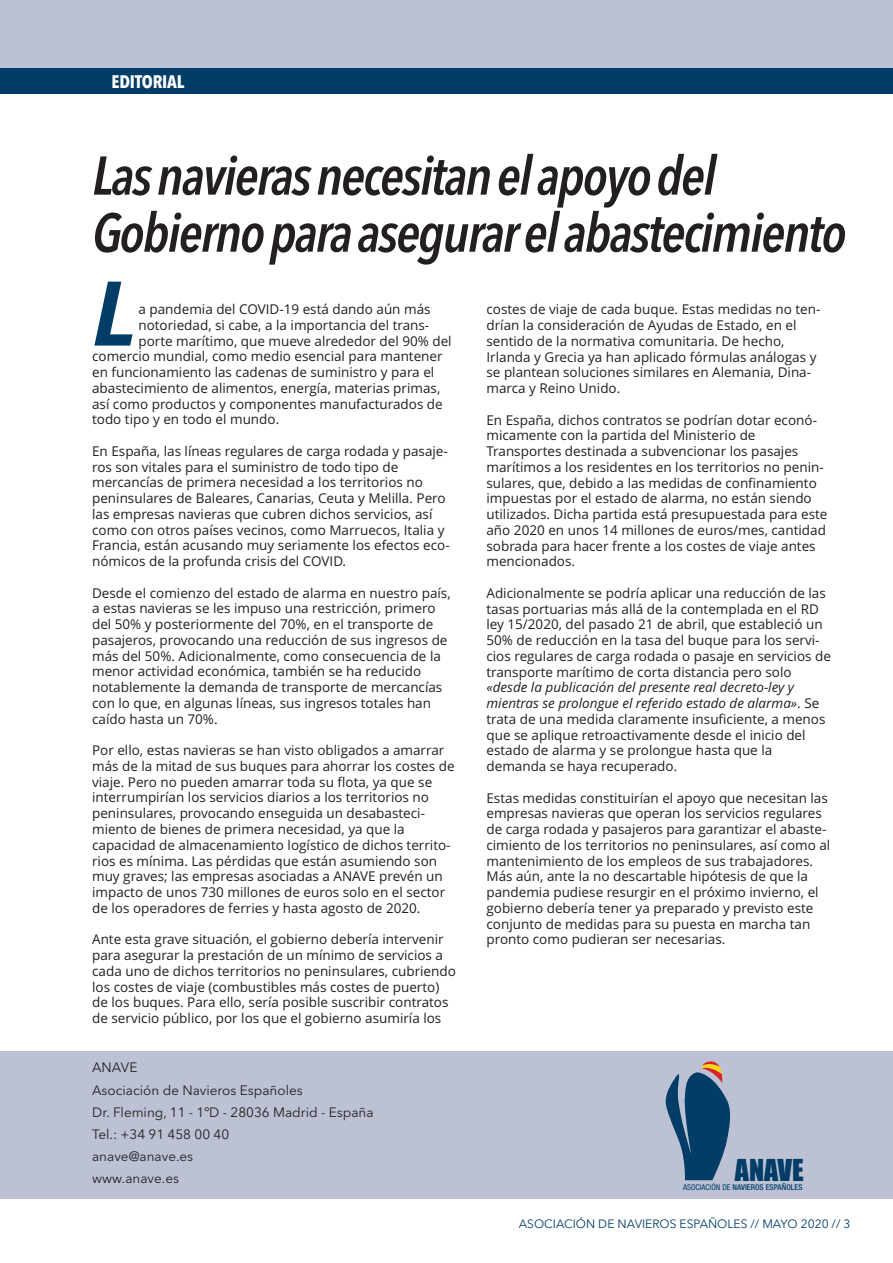
<style>
.page{position:relative;width:893px;height:1263px;background:#fff}
.page>*{position:absolute;margin:0;border:0;box-sizing:border-box;transform-origin:0 0}
.t1{font:italic 700 89.55px "Open Sans";color:#013d66}
.t2{font:italic 600 54px/57px "Avenir Next Condensed";letter-spacing:-.035em;color:#231f20}
.t3{font:27.9px "Impact";letter-spacing:-.005em;color:#013d66}
.t4{font:700 18px "Avenir Next Condensed";letter-spacing:-.01em;color:#fff}
.t5{font:13.5px/15.8px "Open Sans";color:#231f20}
.t6{font:13.5px/22.2px "Avenir Next";color:#231f20}
.t7{font:12px "Avenir Next";color:#013d66}
.t8{font:500 condensed 7.95px "Helvetica Neue LT Std";letter-spacing:.005em;color:#013d66}
.s1{font-style:italic}
.s2{font-weight:400}
</style>
<div class="page">
<div style="left:0;top:0;width:893px;height:94px;background:#bcc2d3"></div>
<div style="left:0;top:1051px;width:893px;height:148px;background:#bcc2d3"></div>
<div style="left:0;top:68px;width:893px;height:26px;background:#013d66"></div>
<svg style="left:666px;top:1061px;width:64px;height:119px"></svg>
<h3 class="t4" style="left:111px;top:70px;width:74px">EDITORIAL</h3>
<h2 class="t2" style="left:92px;top:147px;width:756px">Las navieras necesitan el apoyo del<br>Gobierno para asegurar el abastecimiento</h2>
<h1 class="t1" style="left:92px;top:262px;width:48px">L</h1>
<p class="t5" style="left:138px;top:302px;width:294px">a pandemia del COVID-19 está dando aún más</p>
<p class="t5" style="left:138px;top:317px;width:292px">notoriedad, si cabe, a la importancia del trans-</p>
<p class="t5" style="left:138px;top:333px;width:315px">porte marítimo, que mueve alrededor del 90% del</p>
<p class="t5" style="left:92px;top:349px;width:352px">comercio mundial, como medio esencial para mantener</p>
<p class="t5" style="left:92px;top:365px;width:344px">en funcionamiento las cadenas de suministro y para el</p>
<p class="t5" style="left:92px;top:380px;width:350px">abastecimiento de alimentos, energía, materias primas,</p>
<p class="t5" style="left:92px;top:396px;width:352px">así como productos y componentes manufacturados de</p>
<p class="t5" style="left:92px;top:412px;width:189px">todo tipo y en todo el mundo.</p>
<p class="t5" style="left:92px;top:443px;width:359px">En España, las líneas regulares de carga rodada y pasaje&shy;ros son vitales para el suministro de todo tipo de mercancías de primera necesidad a los territorios no peninsulares de Baleares, Canarias, Ceuta y Melilla. Pero las empresas navieras que cubren dichos servicios, así como con otros países vecinos, como Marruecos, Italia y Francia, están acusando muy seriamente los efectos eco&shy;nómicos de la profunda crisis del COVID.</p>
<p class="t5" style="left:92px;top:585px;width:360px">Desde el comienzo del estado de alarma en nuestro país, a estas navieras se les impuso una restricción, primero del 50% y posteriormente del 70%, en el transporte de pasajeros, provocando una reducción de sus ingresos de más del 50%. Adicionalmente, como consecuencia de la menor actividad económica, también se ha reducido notablemente la demanda de transporte de mercancías con lo que, en algunas líneas, sus ingresos totales han caído hasta un 70%.</p>
<p class="t5" style="left:92px;top:743px;width:364px">Por ello, estas navieras se han visto obligados a amarrar más de la mitad de sus buques para ahorrar los costes de viaje. Pero no pueden amarrar toda su flota, ya que se interrumpirían los servicios diarios a los territorios no peninsulares, provocando enseguida un desabasteci&shy;miento de bienes de primera necesidad, ya que la capacidad de almacenamiento logístico de dichos territo&shy;rios es mínima. Las pérdidas que están asumiendo son muy graves; las empresas asociadas a ANAVE prevén un impacto de unos 730 millones de euros solo en el sector de los operadores de ferries y hasta agosto de 2020.</p>
<p class="t5" style="left:92px;top:932px;width:365px">Ante esta grave situación, el gobierno debería intervenir para asegurar la prestación de un mínimo de servicios a cada uno de dichos territorios no peninsulares, cubriendo los costes de viaje (combustibles más costes de puerto) de los buques. Para ello, sería posible suscribir contratos de servicio público, por los que el gobierno asumiría los</p>
<p class="t5" style="left:486px;top:302px;width:335px">costes de viaje de cada buque. Estas medidas no ten&shy;drían la consideración de Ayudas de Estado, en el sentido de la normativa comunitaria. De hecho, Irlanda y Grecia ya han aplicado fórmulas análogas y se plantean soluciones similares en Alemania, Dina&shy;marca y Reino Unido.</p>
<p class="t5" style="left:486px;top:412px;width:342px">En España, dichos contratos se podrían dotar econó&shy;micamente con la partida del Ministerio de Transportes destinada a subvencionar los pasajes marítimos a los residentes en los territorios no penin&shy;sulares, que, debido a las medidas de confinamiento impuestas por el estado de alarma, no están siendo utilizados. Dicha partida está presupuestada para este año 2020 en unos 14 millones de euros/mes, cantidad sobrada para hacer frente a los costes de viaje antes mencionados.</p>
<p class="t5" style="left:486px;top:585px;width:346px">Adicionalmente se podría aplicar una reducción de las tasas portuarias más allá de la contemplada en el RD ley 15/2020, del pasado 21 de abril, que estableció un 50% de reducción en la tasa del buque para los servi&shy;cios regulares de carga rodada o pasaje en servicios de transporte marítimo de corta distancia pero solo</p>
<p class="t5" style="left:486px;top:680px;width:341px"><span class="s1">«desde la publicación del presente real decreto-ley y mientras se prolongue el referido estado de alarma»</span>. Se trata de una medida claramente insuficiente, a menos que se aplique retroactivamente desde el inicio del estado de alarma y se prolongue hasta que la demanda se haya recuperado.</p>
<p class="t5" style="left:486px;top:790px;width:345px">Estas medidas constituirían el apoyo que necesitan las empresas navieras que operan los servicios regulares de carga rodada y pasajeros para garantizar el abaste&shy;cimiento de los territorios no peninsulares, así como al mantenimiento de los empleos de sus trabajadores.<br>Más aún, ante la no descartable hipótesis de que la pandemia pudiese resurgir en el próximo invierno, el gobierno debería tener ya preparado y previsto este conjunto de medidas para su puesta en marcha tan pronto como pudieran ser necesarias.</p>
<p class="t6" style="left:92px;top:1056px;width:283px">ANAVE<br>Asociación de Navieros Españoles<br>Dr. Fleming, 11 - 1ºD - 28036 Madrid - España<br>Tel.: +34 91 458 00 40<br>anave@anave.es<br>www.anave.es</p>
<h3 class="t3" style="left:735px;top:1148px;width:70px">ANAVE</h3>
<p class="t8" style="left:683px;top:1184px;width:121px"><span class="s2">ASOCIACIÓN DE</span> NAVIEROS ESPAÑOLES</p>
<p class="t7" style="left:519px;top:1214px;width:333px">ASOCIACIÓN DE NAVIEROS ESPAÑOLES // MAYO 2020 // 3</p>
</div>
